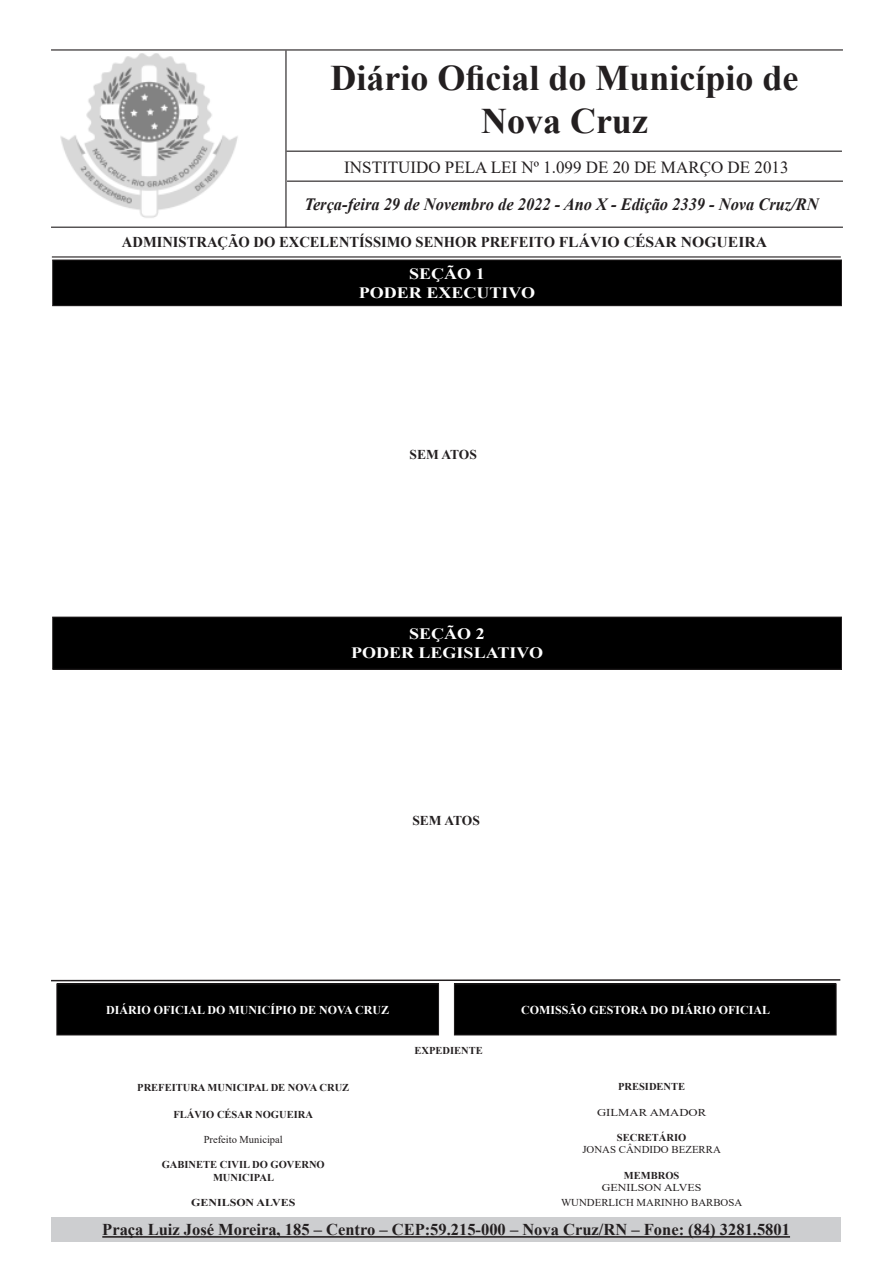
<style>
.page{position:relative;width:893px;height:1263px;background:#fff}
.page>*{position:absolute;margin:0;border:0;box-sizing:border-box;transform-origin:0 0}
.t1{font:700 36px/43.2px "Times New Roman";color:#231f20;text-align:center}
.t2{font:italic 700 17.25px "Times New Roman";color:#231f20;scale:.95 1}
.t3{font:16.95px "Times New Roman";color:#231f20}
.t4{font:700 16.5px "Times New Roman";color:#231f20}
.t5{font:700 15.75px "Times New Roman";color:#fff;scale:1.14 1}
.t6{font:700 15px "Times New Roman";color:#231f20}
.t7{font:700 13.5px "Times New Roman";color:#231f20}
.t8{font:700 12px "Times New Roman";color:#fff}
.t9{font:700 10.5px/12.6px "Times New Roman";color:#231f20;text-align:center}
.t10{font:10.5px "Times New Roman";color:#231f20}
.t11{font:10.5px "Times New Roman";color:#231f20;scale:1.14 1}
.t12{font:700 10.5px "Times New Roman";color:#231f20;scale:1.14 1}
.t13{font:10.5px "Times New Roman";color:#231f20;scale:1.21 1}
</style>
<div class="page">
<img style="left:54px;top:53px;width:231px;height:174px">
<hr style="left:51px;top:49px;width:792px;height:2px;background:#231f20">
<hr style="left:51px;top:227px;width:792px;height:1px;background:#231f20">
<hr style="left:52px;top:256px;width:789px;height:1px;background:#231f20">
<hr style="left:285px;top:51px;width:2px;height:176px;background:#231f20">
<hr style="left:287px;top:151px;width:555px;height:1px;background:#231f20">
<hr style="left:287px;top:181px;width:556px;height:1px;background:#231f20">
<div style="left:51px;top:1217px;width:790px;height:25px;background:#cdced0"></div>
<hr style="left:102px;top:1236px;width:688px;height:2px;background:#231f20">
<div style="left:53px;top:260px;width:788px;height:46px;background:#000"></div>
<div style="left:52px;top:259px;width:790px;height:47px;border:1px solid #231f20"></div>
<div style="left:53px;top:617px;width:788px;height:52px;background:#000"></div>
<div style="left:52px;top:617px;width:790px;height:53px;border:1px solid #231f20"></div>
<div style="left:454px;top:984px;width:382px;height:51px;background:#000"></div>
<div style="left:454px;top:983px;width:383px;height:52px;border:1px solid #231f20"></div>
<div style="left:57px;top:984px;width:382px;height:51px;background:#000"></div>
<div style="left:56px;top:983px;width:383px;height:52px;border:1px solid #231f20"></div>
<svg style="left:51px;top:979px;width:790px;height:3px"></svg>
<p class="t1" style="left:330px;top:55px;width:470px">Diário Oficial do Município de<br>Nova Cruz</p>
<p class="t3" style="left:344px;top:155px;width:446px">INSTITUIDO PELA LEI Nº 1.099 DE 20 DE MARÇO DE 2013</p>
<p class="t2" style="left:304px;top:192px;width:543px">Terça-feira 29 de Novembro de 2022 - Ano X - Edição 2339 - Nova Cruz/RN</p>
<p class="t6" style="left:122px;top:231px;width:647px">ADMINISTRAÇÃO DO EXCELENTÍSSIMO SENHOR PREFEITO FLÁVIO CÉSAR NOGUEIRA</p>
<p class="t5" style="left:409px;top:262px;width:68px">SEÇÃO 1</p>
<p class="t5" style="left:359px;top:281px;width:156px">PODER EXECUTIVO</p>
<p class="t7" style="left:410px;top:445px;width:69px">SEM ATOS</p>
<p class="t5" style="left:409px;top:622px;width:68px">SEÇÃO 2</p>
<p class="t5" style="left:351px;top:641px;width:170px">PODER LEGISLATIVO</p>
<p class="t7" style="left:412px;top:811px;width:69px">SEM ATOS</p>
<p class="t8" style="left:106px;top:1001px;width:285px">DIÁRIO OFICIAL DO MUNICÍPIO DE NOVA CRUZ</p>
<p class="t8" style="left:521px;top:1001px;width:251px">COMISSÃO GESTORA DO DIÁRIO OFICIAL</p>
<p class="t9" style="left:415px;top:1044px;width:70px">EXPEDIENTE</p>
<p class="t9" style="left:618px;top:1080px;width:69px">PRESIDENTE</p>
<p class="t13" style="left:597px;top:1105px;width:92px">GILMAR AMADOR</p>
<p class="t9" style="left:617px;top:1131px;width:71px">SECRETÁRIO</p>
<p class="t10" style="left:582px;top:1142px;width:140px">JONAS CÂNDIDO BEZERRA</p>
<p class="t9" style="left:624px;top:1168px;width:57px">MEMBROS</p>
<p class="t11" style="left:602px;top:1180px;width:89px">GENILSON ALVES</p>
<p class="t10" style="left:561px;top:1195px;width:183px">WUNDERLICH MARINHO BARBOSA</p>
<p class="t9" style="left:137px;top:1081px;width:213px">PREFEITURA MUNICIPAL DE NOVA CRUZ</p>
<p class="t9" style="left:174px;top:1108px;width:141px">FLÁVIO CÉSAR NOGUEIRA</p>
<p class="t10" style="left:204px;top:1132px;width:81px">Prefeito Municipal</p>
<p class="t9" style="left:162px;top:1158px;width:165px">GABINETE CIVIL DO GOVERNO<br>MUNICIPAL</p>
<p class="t12" style="left:191px;top:1195px;width:93px">GENILSON ALVES</p>
<p class="t4" style="left:102px;top:1218px;width:689px">Praça Luiz José Moreira, 185 – Centro – CEP:59.215-000 – Nova Cruz/RN – Fone: (84) 3281.5801</p>
</div>
